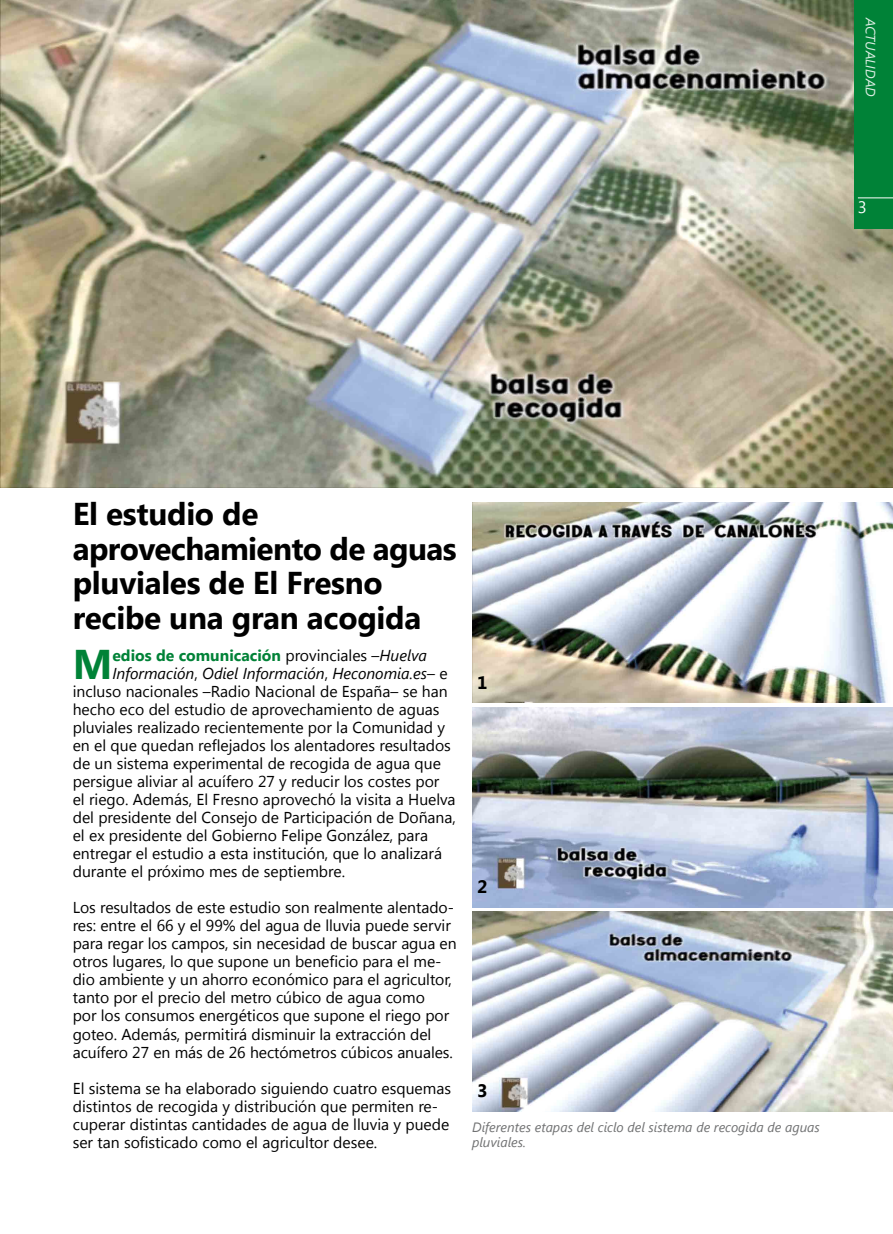
<style>
.page{position:relative;width:893px;height:1234px;background:#fff}
.page>*{position:absolute;margin:0;border:0;box-sizing:border-box;transform-origin:0 0}
.t1{font:700 41.4px "Segoe UI";color:#008237}
.t2{font:700 31.5px/34.5px "Segoe UI";letter-spacing:-.01em;color:#000}
.t3{font:700 18px "Segoe UI";color:#000}
.t4{font:16.5px "Segoe UI";color:#fff}
.t5{font:15.75px/18px "Segoe UI";color:#000}
.t6{font:italic 15.75px "Segoe UI";color:#000}
.t7{font:700 15.75px "Segoe UI";color:#008237}
.t8{font:italic 13.5px/15px "Segoe UI";color:#707172}
.t9{font:italic 13.5px "Segoe UI";color:#fff}
.s1{font-weight:400;color:#000}
.s2{font-weight:400;font-style:italic;color:#000}
.s3{font-style:normal}
</style>
<div class="page">
<img style="left:0;top:0;width:893px;height:487px">
<img style="left:472px;top:502px;width:421px;height:200px">
<img style="left:472px;top:707px;width:421px;height:199px">
<img style="left:472px;top:911px;width:421px;height:200px">
<div style="left:854px;top:0;width:39px;height:229px;background:#008237"></div>
<hr style="left:858px;top:197px;width:35px;height:1px;background:#fff">
<p class="t9" style="left:880px;top:18px;width:81px;rotate:90deg">ACTUALIDAD</p>
<p class="t4" style="left:858px;top:196px;width:10px">3</p>
<h2 class="t2" style="left:73px;top:495px;width:385px">El estudio de aprovechamiento de aguas pluviales de El Fresno recibe una gran acogida</h2>
<h1 class="t1" style="left:73px;top:634px;width:41px">M</h1>
<p class="t7" style="left:112px;top:644px;width:316px">edios de comunicación <span class="s1">provinciales –</span><span class="s2">Huelva</span></p>
<p class="t6" style="left:112px;top:662px;width:337px">Información<span class="s3">,</span> Odiel Información<span class="s3">,</span> Heconomia.es<span class="s3">– e</span></p>
<p class="t5" style="left:73px;top:681px;width:377px">incluso nacionales –Radio Nacional de España– se han</p>
<p class="t5" style="left:73px;top:699px;width:368px">hecho eco del estudio de aprovechamiento de aguas</p>
<p class="t5" style="left:73px;top:717px;width:374px">pluviales realizado recientemente por la Comunidad y</p>
<p class="t5" style="left:73px;top:735px;width:380px">en el que quedan reflejados los alentadores resultados</p>
<p class="t5" style="left:73px;top:753px;width:370px">de un sistema experimental de recogida de agua que</p>
<p class="t5" style="left:73px;top:771px;width:368px">persigue aliviar al acuífero 27 y reducir los costes por</p>
<p class="t5" style="left:73px;top:789px;width:384px">el riego. Además, El Fresno aprovechó la visita a Huelva</p>
<p class="t5" style="left:73px;top:807px;width:385px">del presidente del Consejo de Participación de Doñana,</p>
<p class="t5" style="left:73px;top:825px;width:357px">el ex presidente del Gobierno Felipe González, para</p>
<p class="t5" style="left:73px;top:843px;width:371px">entregar el estudio a esta institución, que lo analizará</p>
<p class="t5" style="left:73px;top:861px;width:274px">durante el próximo mes de septiembre.</p>
<p class="t5" style="left:73px;top:897px;width:385px">Los resultados de este estudio son realmente alentado&shy;res: entre el 66 y el 99% del agua de lluvia puede servir para regar los campos, sin necesidad de buscar agua en otros lugares, lo que supone un beneficio para el me&shy;dio ambiente y un ahorro económico para el agricultor, tanto por el precio del metro cúbico de agua como<br>por los consumos energéticos que supone el riego por goteo. Además, permitirá disminuir la extracción del acuífero 27 en más de 26 hectómetros cúbicos anuales.</p>
<p class="t5" style="left:73px;top:1077px;width:380px">El sistema se ha elaborado siguiendo cuatro esquemas distintos de recogida y distribución que permiten re&shy;cuperar distintas cantidades de agua de lluvia y puede ser tan sofisticado como el agricultor desee.</p>
<p class="t3" style="left:477px;top:669px;width:12px">1</p>
<p class="t3" style="left:477px;top:873px;width:12px">2</p>
<p class="t3" style="left:477px;top:1077px;width:12px">3</p>
<p class="t8" style="left:472px;top:1118px;width:349px">Diferentes etapas del ciclo del sistema de recogida de aguas pluviales.</p>
</div>
